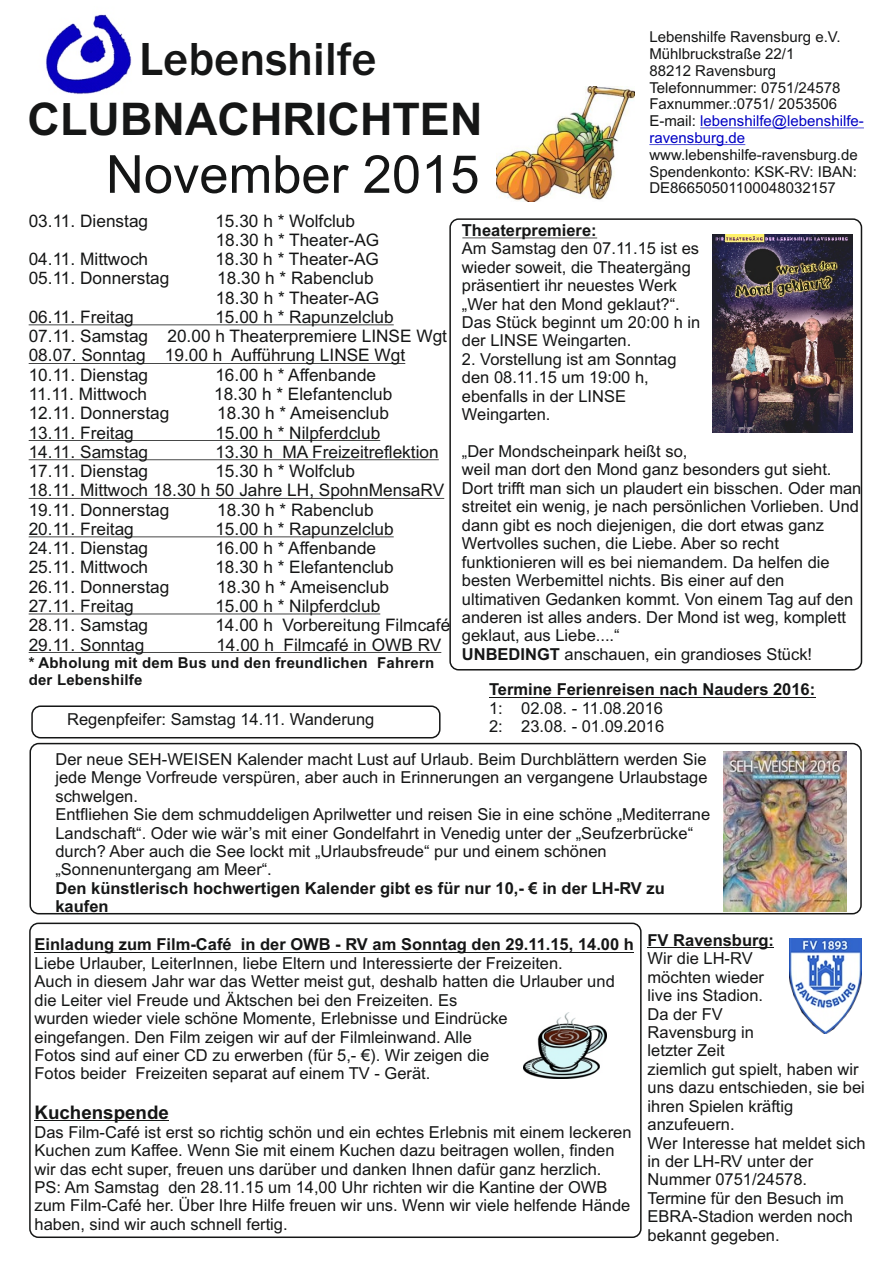
<style>
.page{position:relative;width:893px;height:1263px;background:#fff}
.page>*{position:absolute;margin:0;border:0;box-sizing:border-box;transform-origin:0 0}
.t1{font:52.5px "Arial";color:#151616}
.t2{font:500 48px "Franklin Gothic";color:#151616}
.t3{font:700 45px "Arial";color:#151616}
.t4{font:700 18.75px "Arial";color:#151616}
.t5{font:17.25px/19.2px "Arial";color:#151616}
.t6{font:16.5px/18.5px "Arial";color:#151616}
.t7{font:700 16.5px/18.5px "Arial";color:#151616}
.t8{font:15px/16.8px "Arial";color:#151616}
.t9{font:700 15px/16.8px "Arial";letter-spacing:.015em;color:#151616}
.t10{font:15px "Arial";color:#0000c4}
.s1{color:#0000c4}
.s2{font-weight:700}
</style>
<div class="page">
<hr style="left:29px;top:324px;width:365px;height:1px;background:#151616">
<hr style="left:29px;top:363px;width:376px;height:1px;background:#151616">
<hr style="left:29px;top:440px;width:351px;height:1px;background:#151616">
<hr style="left:29px;top:459px;width:410px;height:1px;background:#151616">
<hr style="left:29px;top:498px;width:415px;height:1px;background:#151616">
<hr style="left:29px;top:536px;width:365px;height:1px;background:#151616">
<hr style="left:29px;top:614px;width:351px;height:1px;background:#151616">
<hr style="left:29px;top:652px;width:412px;height:1px;background:#151616">
<hr style="left:700px;top:128px;width:164px;height:1px;background:#0000c4">
<hr style="left:649px;top:144px;width:96px;height:1px;background:#0000c4">
<img style="left:46px;top:14px;width:85px;height:80px">
<div style="left:31px;top:705px;width:410px;height:33px;border:2px solid #151616;border-radius:9px"></div>
<hr style="left:35px;top:952px;width:599px;height:1px;background:#151616">
<hr style="left:35px;top:1120px;width:134px;height:1px;background:#151616">
<img style="left:524px;top:1012px;width:82px;height:66px">
<div style="left:29px;top:922px;width:613px;height:316px;border:2px solid #151616;border-radius:9px"></div>
<hr style="left:462px;top:238px;width:135px;height:1px;background:#151616">
<img style="left:712px;top:234px;width:141px;height:198px">
<div style="left:449px;top:218px;width:413px;height:452px;border:2px solid #151616;border-radius:9px"></div>
<img style="left:723px;top:752px;width:123px;height:159px">
<div style="left:30px;top:743px;width:832px;height:171px;border:2px solid #151616;border-radius:9px"></div>
<hr style="left:648px;top:947px;width:126px;height:1px;background:#151616">
<img style="left:496px;top:87px;width:138px;height:114px">
<img style="left:789px;top:939px;width:73px;height:94px">
<hr style="left:489px;top:697px;width:326px;height:1px;background:#151616">
<h2 class="t2" style="left:139px;top:42px;width:239px">Lebenshilfe</h2>
<p class="t8" style="left:649px;top:30px;width:216px">Lebenshilfe Ravensburg e.V.<br>Mühlbruckstraße 22/1<br>88212 Ravensburg<br>Telefonnummer: 0751/24578<br>Faxnummer.:0751/ 2053506<br>E-mail: <span class="s1">lebenshilfe@lebenshilfe-</span></p>
<p class="t8" style="left:649px;top:147px;width:210px;text-align:justify">www.lebenshilfe-ravensburg.de Spendenkonto: KSK-RV: IBAN:<br>DE86650501100048032157</p>
<h3 class="t3" style="left:28px;top:102px;width:456px">CLUBNACHRICHTEN</h3>
<h1 class="t1" style="left:106px;top:155px;width:375px">November 2015</h1>
<p class="t10" style="left:649px;top:132px;width:97px">ravensburg.de</p>
<p class="t5" style="left:29px;top:212px;width:121px">03.11. Dienstag</p>
<p class="t5" style="left:215px;top:212px;width:165px">15.30 h * Wolfclub<br>18.30 h * Theater-AG</p>
<p class="t5" style="left:29px;top:251px;width:121px">04.11. Mittwoch</p>
<p class="t5" style="left:215px;top:251px;width:165px">18.30 h * Theater-AG</p>
<p class="t5" style="left:29px;top:270px;width:142px">05.11. Donnerstag</p>
<p class="t5" style="left:216px;top:270px;width:165px">18.30 h * Rabenclub<br>18.30 h * Theater-AG</p>
<p class="t5" style="left:29px;top:309px;width:107px">06.11. Freitag</p>
<p class="t5" style="left:29px;top:309px;width:420px;text-indent:187px">15.00 h * Rapunzelclub<br>07.11. Samstag 20.00 h Theaterpremiere LINSE Wgt 08.07. Sonntag 19.00 h Aufführung LINSE Wgt 10.11. Dienstag</p>
<p class="t5" style="left:215px;top:367px;width:162px">16.00 h * Affenbande</p>
<p class="t5" style="left:29px;top:386px;width:120px">11.11. Mittwoch</p>
<p class="t5" style="left:214px;top:386px;width:180px">18.30 h * Elefantenclub</p>
<p class="t5" style="left:29px;top:405px;width:142px">12.11. Donnerstag</p>
<p class="t5" style="left:217px;top:405px;width:173px">18.30 h * Ameisenclub</p>
<p class="t5" style="left:29px;top:424px;width:107px">13.11. Freitag</p>
<p class="t5" style="left:215px;top:424px;width:166px">15.00 h * Nilpferdclub</p>
<p class="t5" style="left:29px;top:444px;width:121px">14.11. Samstag</p>
<p class="t5" style="left:215px;top:444px;width:225px">13.30 h MA Freizeitreflektion</p>
<p class="t5" style="left:29px;top:463px;width:121px">17.11. Dienstag</p>
<p class="t5" style="left:29px;top:463px;width:417px;text-indent:187px">15.30 h * Wolfclub<br>18.11. Mittwoch 18.30 h 50 Jahre LH, SpohnMensaRV<br>19.11. Donnerstag</p>
<p class="t5" style="left:217px;top:502px;width:158px">18.30 h * Rabenclub</p>
<p class="t5" style="left:29px;top:521px;width:107px">20.11. Freitag</p>
<p class="t5" style="left:215px;top:521px;width:180px">15.00 h * Rapunzelclub</p>
<p class="t5" style="left:29px;top:540px;width:121px">24.11. Dienstag</p>
<p class="t5" style="left:215px;top:540px;width:162px">16.00 h * Affenbande</p>
<p class="t5" style="left:29px;top:559px;width:121px">25.11. Mittwoch</p>
<p class="t5" style="left:215px;top:559px;width:180px">18.30 h * Elefantenclub</p>
<p class="t5" style="left:29px;top:579px;width:142px">26.11. Donnerstag</p>
<p class="t5" style="left:217px;top:579px;width:173px">18.30 h * Ameisenclub</p>
<p class="t5" style="left:29px;top:598px;width:107px">27.11. Freitag</p>
<p class="t5" style="left:215px;top:598px;width:166px">15.00 h * Nilpferdclub</p>
<p class="t5" style="left:29px;top:617px;width:121px">28.11. Samstag</p>
<p class="t5" style="left:215px;top:617px;width:236px">14.00 h Vorbereitung Filmcafé</p>
<p class="t5" style="left:29px;top:636px;width:117px">29.11. Sonntag</p>
<p class="t5" style="left:216px;top:636px;width:226px">14.00 h Filmcafé in OWB RV</p>
<p class="t9" style="left:29px;top:655px;width:407px">* Abholung mit dem Bus und den freundlichen Fahrern der Lebenshilfe</p>
<p class="t6" style="left:67px;top:711px;width:309px">Regenpfeifer: Samstag 14.11. Wanderung</p>
<p class="t7" style="left:462px;top:222px;width:136px">Theaterpremiere:</p>
<p class="t6" style="left:462px;top:241px;width:240px">Am Samstag den 07.11.15 ist es wieder soweit, die Theatergäng präsentiert ihr neuestes Werk „Wer hat den Mond geklaut?“.<br>Das Stück beginnt um 20:00 h in der LINSE Weingarten.</p>
<p class="t6" style="left:462px;top:351px;width:216px">2. Vorstellung ist am Sonntag den 08.11.15 um 19:00 h, ebenfalls in der LINSE<br>Weingarten.</p>
<p class="t6" style="left:462px;top:443px;width:401px">„Der Mondscheinpark heißt so,<br>weil man dort den Mond ganz besonders gut sieht.<br>Dort trifft man sich un plaudert ein bisschen. Oder man streitet ein wenig, je nach persönlichen Vorlieben. Und dann gibt es noch diejenigen, die dort etwas ganz Wertvolles suchen, die Liebe. Aber so recht funktionieren will es bei niemandem. Da helfen die besten Werbemittel nichts. Bis einer auf den ultimativen Gedanken kommt. Von einem Tag auf den anderen ist alles anders. Der Mond ist weg, komplett geklaut, aus Liebe....“<br><span class="s2">UNBEDINGT</span> anschauen, ein grandioses Stück!</p>
<p class="t7" style="left:489px;top:682px;width:328px">Termine Ferienreisen nach Nauders 2016:</p>
<p class="t6" style="left:489px;top:700px;width:177px">1: 02.08. - 11.08.2016<br>2: 23.08. - 01.09.2016</p>
<p class="t6" style="left:55px;top:751px;width:656px">Der neue SEH-WEISEN Kalender macht Lust auf Urlaub. Beim Durchblättern werden Sie jede Menge Vorfreude verspüren, aber auch in Erinnerungen an vergangene Urlaubstage schwelgen.<br>Entfliehen Sie dem schmuddeligen Aprilwetter und reisen Sie in eine schöne „Mediterrane Landschaft“. Oder wie wär’s mit einer Gondelfahrt in Venedig unter der „Seufzerbrücke“ durch? Aber auch die See lockt mit „Urlaubsfreude“ pur und einem schönen „Sonnenuntergang am Meer“.</p>
<p class="t7" style="left:55px;top:880px;width:611px">Den künstlerisch hochwertigen Kalender gibt es für nur 10,- € in der LH-RV zu kaufen</p>
<p class="t7" style="left:648px;top:932px;width:128px">FV Ravensburg:</p>
<p class="t6" style="left:648px;top:951px;width:219px">Wir die LH-RV<br>möchten wieder<br>live ins Stadion.<br>Da der FV<br>Ravensburg in<br>letzter Zeit<br>ziemlich gut spielt, haben wir uns dazu entschieden, sie bei ihren Spielen kräftig anzufeuern.<br>Wer Interesse hat meldet sich in der LH-RV unter der<br>Nummer 0751/24578.<br>Termine für den Besuch im<br>EBRA-Stadion werden noch bekannt gegeben.</p>
<p class="t7" style="left:35px;top:937px;width:601px">Einladung zum Film-Café in der OWB - RV am Sonntag den 29.11.15, 14.00 h</p>
<p class="t6" style="left:35px;top:955px;width:582px">Liebe Urlauber, LeiterInnen, liebe Eltern und Interessierte der Freizeiten.<br>Auch in diesem Jahr war das Wetter meist gut, deshalb hatten die Urlauber und die Leiter viel Freude und Äktschen bei den Freizeiten. Es<br>wurden wieder viele schöne Momente, Erlebnisse und Eindrücke<br>eingefangen. Den Film zeigen wir auf der Filmleinwand. Alle<br>Fotos sind auf einer CD zu erwerben (für 5,- €). Wir zeigen die<br>Fotos beider Freizeiten separat auf einem TV - Gerät.</p>
<p class="t4" style="left:35px;top:1105px;width:136px">Kuchenspende</p>
<p class="t6" style="left:35px;top:1124px;width:598px">Das Film-Café ist erst so richtig schön und ein echtes Erlebnis mit einem leckeren Kuchen zum Kaffee. Wenn Sie mit einem Kuchen dazu beitragen wollen, finden wir das echt super, freuen uns darüber und danken Ihnen dafür ganz herzlich.<br>PS: Am Samstag den 28.11.15 um 14,00 Uhr richten wir die Kantine der OWB zum Film-Café her. Über Ihre Hilfe freuen wir uns. Wenn wir viele helfende Hände haben, sind wir auch schnell fertig.</p>
</div>
